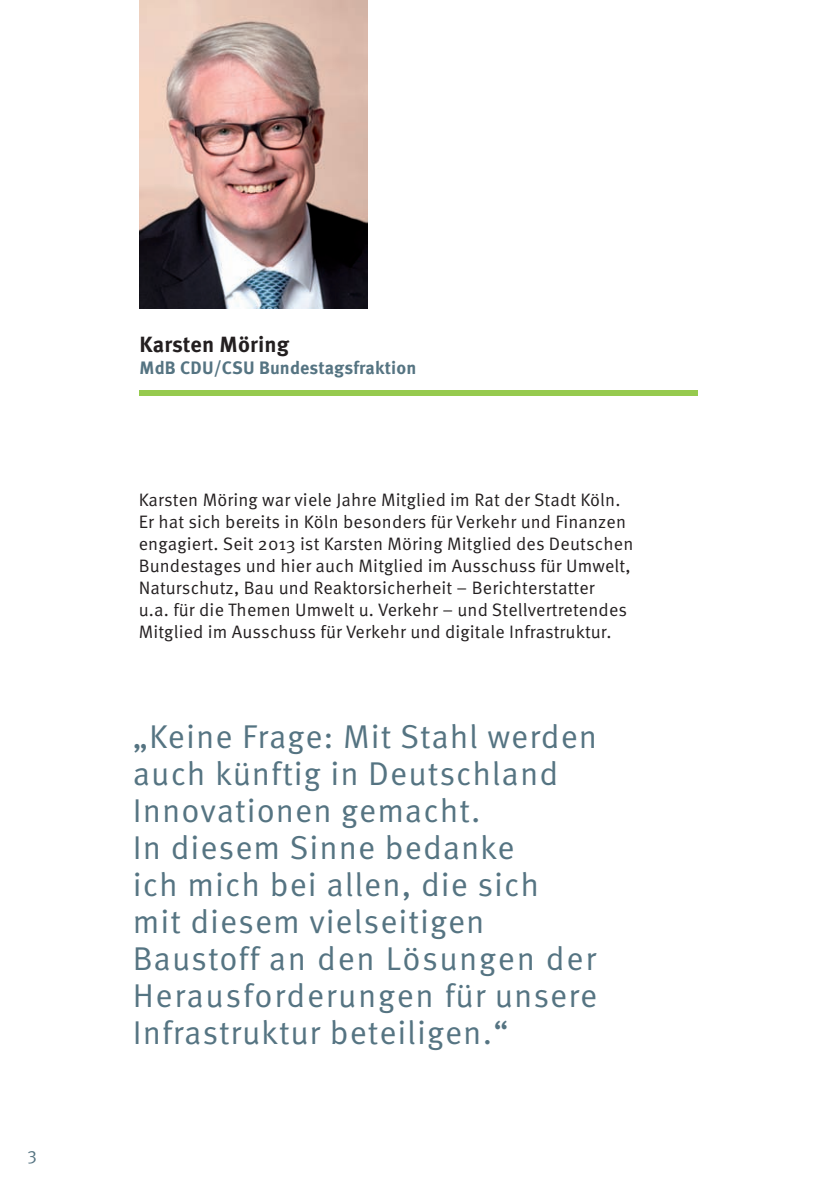
<style>
.page{position:relative;width:840px;height:1191px;background:#fff}
.page>*{position:absolute;margin:0;border:0;box-sizing:border-box;transform-origin:0 0}
.t1{font:33px/37px "Meta Pro Norm";letter-spacing:.03em;color:#557482}
.t2{font:700 22px "Meta Pro";letter-spacing:.01em;color:#231f20}
.t3{font:18px/22px "Meta Pro Norm";letter-spacing:.01em;color:#231f20}
.t4{font:700 18px "Meta Pro";letter-spacing:.01em;color:#557482}
.t5{font:18px "Meta Pro Norm";color:#557482}
</style>
<div class="page">
<img style="left:139px;top:0;width:228px;height:308px">
<div style="left:139px;top:390px;width:558px;height:6px;background:#96ca4e"></div>
<p class="t5" style="left:27px;top:1142px;width:11px">3</p>
<p class="t2" style="left:139px;top:327px;width:151px">Karsten Möring</p>
<p class="t4" style="left:139px;top:354px;width:278px">MdB CDU/CSU Bundestagsfraktion</p>
<p class="t3" style="left:139px;top:488px;width:496px">Karsten Möring war viele Jahre Mitglied im Rat der Stadt Köln.<br>Er hat sich bereits in Köln besonders für Verkehr und Finanzen engagiert. Seit 2013 ist Karsten Möring Mitglied des Deutschen Bundestages und hier auch Mitglied im Ausschuss für Umwelt, Naturschutz, Bau und Reaktorsicherheit – Berichterstatter<br>u.a. für die Themen Umwelt u. Verkehr – und Stellvertretendes Mitglied im Ausschuss für Verkehr und digitale Infrastruktur.</p>
<p class="t1" style="left:133px;top:716px;width:465px">„Keine Frage: Mit Stahl werden auch künftig in Deutschland<br>Innovationen gemacht.<br>In diesem Sinne bedanke<br>ich mich bei allen, die sich<br>mit diesem vielseitigen<br>Baustoff an den Lösungen der<br>Herausforderungen für unsere<br>Infrastruktur beteiligen.“</p>
</div>
